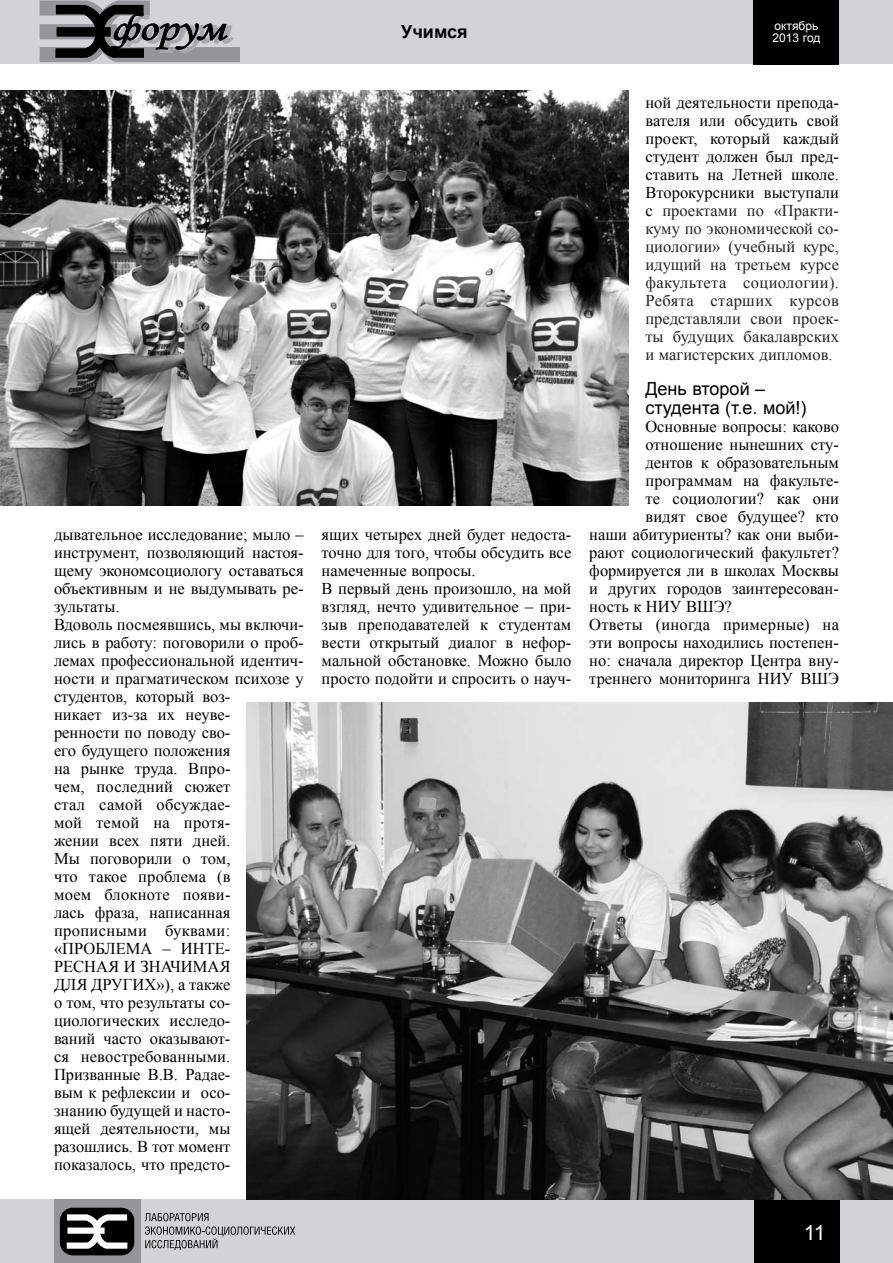
<style>
.page{position:relative;width:893px;height:1263px;background:#fff}
.page>*{position:absolute;margin:0;border:0;box-sizing:border-box;transform-origin:0 0}
.t1{font:21px "Arial";color:#fff}
.t2{font:18px/19.5px "Arial";color:#000}
.t3{font:700 18px "Arial";color:#000}
.t4{font:16.5px/18px "Times New Roman";color:#000}
.t5{font:16.5px/18px "Times New Roman";color:#222;text-align:justify}
.t6{font:12px/12px "Arial";color:#fff}
.s1{color:#000}
</style>
<div class="page">
<div style="left:0;top:0;width:893px;height:64px;background:#d1d3d4"></div>
<div style="left:0;top:1199px;width:893px;height:64px;background:#d1d3d4"></div>
<div style="left:754px;top:0;width:85px;height:64px;background:#000"></div>
<div style="left:754px;top:1199px;width:85px;height:64px;background:#000"></div>
<svg style="left:40px;top:0;width:199px;height:62px"></svg>
<div style="left:54px;top:1199px;width:86px;height:64px;background:#939598"></div>
<svg style="left:145px;top:1213px;width:150px;height:37px"></svg>
<div style="left:60px;top:1208px;width:74px;height:47px;background:#000;border-radius:13px"></div>
<svg style="left:67px;top:1214px;width:60px;height:35px"></svg>
<img style="left:1px;top:91px;width:628px;height:414px">
<img style="left:246px;top:702px;width:647px;height:498px">
<p class="t3" style="left:401px;top:20px;width:68px">Учимся</p>
<p class="t6" style="left:772px;top:20px;width:49px">октябрь<br>2013 год</p>
<p class="t4" style="left:54px;top:525px;width:251px">дывательное исследование; мыло – инструмент, позволяющий настоя&shy;щему экономсоциологу оставаться объективным и не выдумывать ре&shy;зультаты.<br>Вдоволь посмеявшись, мы включи&shy;лись в работу: поговорили о проб&shy;лемах профессиональной идентич&shy;ности и прагматическом психозе у студентов, который воз-<br>никает из-за их неуве-<br>ренности по поводу сво-<br>его будущего положения<br>на рынке труда. Впро-<br>чем, последний сюжет<br>стал самой обсуждае-<br>мой темой на протя-<br>жении всех пяти дней.<br>Мы поговорили о том,<br>что такое проблема (в<br>моем блокноте появи-<br>лась фраза, написанная прописными буквами: «ПРОБЛЕМА – ИНТЕ-<br>РЕСНАЯ И ЗНАЧИМАЯ<br>ДЛЯ ДРУГИХ»), а также<br>о том, что результаты со&shy;циологических исследо-<br>ваний часто оказывают-<br>ся невостребованными.<br>Призванные В.В. Радае-<br>вым к рефлексии и осо-<br>знанию будущей и насто-<br>ящей деятельности, мы разошлись. В тот момент показалось, что предсто-</p>
<p class="t4" style="left:322px;top:525px;width:251px">ящих четырех дней будет недоста&shy;точно для того, чтобы обсудить все намеченные вопросы.<br>В первый день произошло, на мой взгляд, нечто удивительное – при&shy;зыв преподавателей к студентам вести открытый диалог в нефор&shy;мальной обстановке. Можно было просто подойти и спросить о науч-</p>
<p class="t5" style="left:645px;top:93px;width:195px"><span class="s1">ной деятельности препода&shy;вателя или обсудить свой проект, который каждый студент должен был пред&shy;ставить на Летней школе.<br>Второкурсники выступали с</span> проектами по «Практи&shy;куму по экономической со&shy;циологии» (учебный курс, идущий на третьем курсе факультета социологии).<br>Ребята старших курсов представляли свои проек&shy;ты будущих бакалаврских и магистерских дипломов.</p>
<p class="t2" style="left:645px;top:379px;width:163px">День второй – студента (т.е. мой!)</p>
<p class="t4" style="left:645px;top:417px;width:195px">Основные вопросы: каково</p>
<p class="t4" style="left:645px;top:435px;width:195px">отношение нынешних сту-</p>
<p class="t4" style="left:645px;top:453px;width:195px">дентов к образовательным</p>
<p class="t4" style="left:645px;top:471px;width:195px">программам на факульте-</p>
<p class="t4" style="left:645px;top:489px;width:195px">те социологии? как они</p>
<p class="t4" style="left:645px;top:507px;width:195px">видят свое будущее? кто</p>
<p class="t4" style="left:589px;top:525px;width:251px">наши абитуриенты? как они выби-</p>
<p class="t4" style="left:589px;top:543px;width:251px">рают социологический факультет?</p>
<p class="t4" style="left:589px;top:561px;width:251px">формируется ли в школах Москвы</p>
<p class="t4" style="left:589px;top:579px;width:251px">и других городов заинтересован-</p>
<p class="t4" style="left:589px;top:597px;width:144px">ность к НИУ ВШЭ?</p>
<p class="t4" style="left:589px;top:615px;width:251px">Ответы (иногда примерные) на</p>
<p class="t4" style="left:589px;top:633px;width:251px">эти вопросы находились постепен-</p>
<p class="t4" style="left:589px;top:651px;width:251px">но: сначала директор Центра вну-</p>
<p class="t4" style="left:589px;top:669px;width:251px">треннего мониторинга НИУ ВШЭ</p>
<p class="t1" style="left:804px;top:1218px;width:23px">11</p>
</div>
